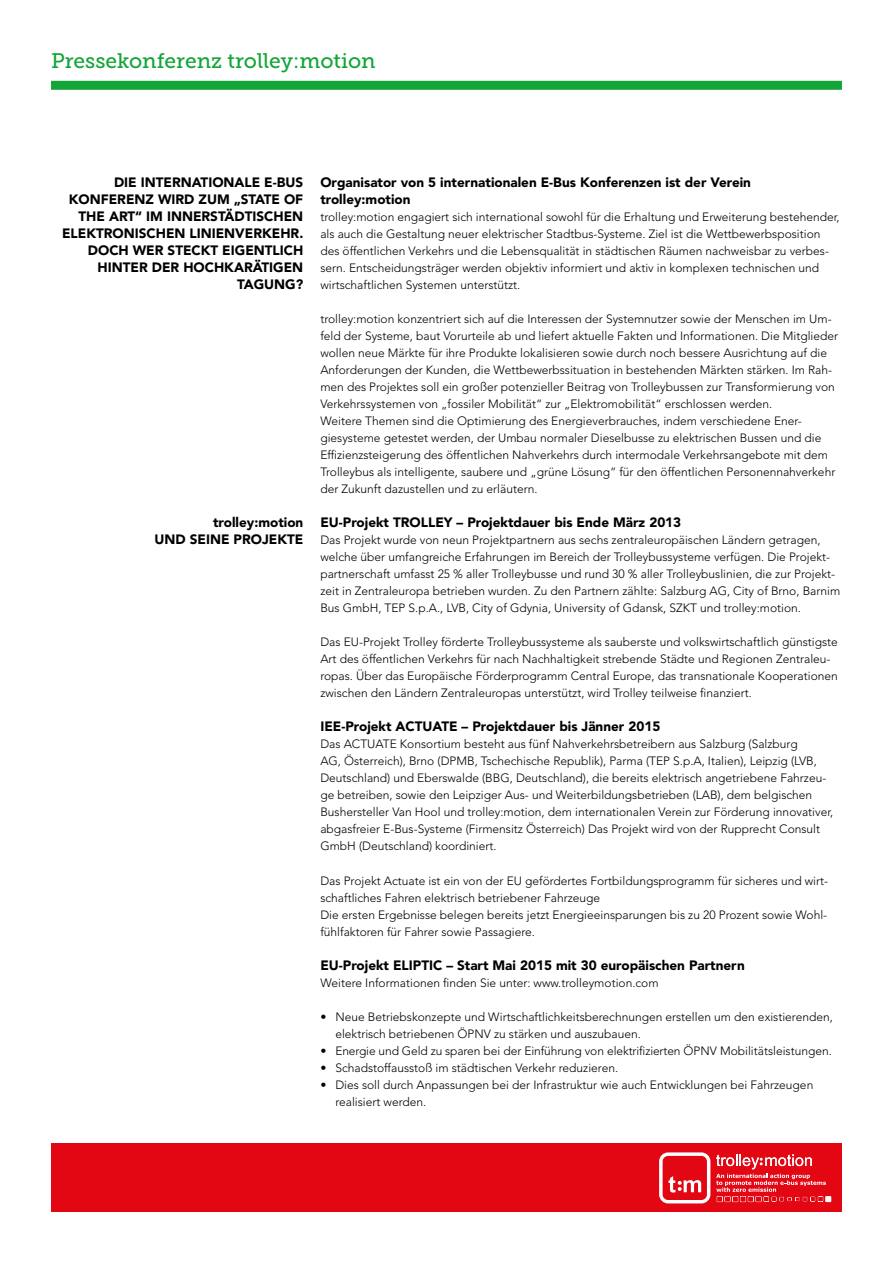
<style>
.page{position:relative;width:893px;height:1263px;background:#fff}
.page>*{position:absolute;margin:0;border:0;box-sizing:border-box;transform-origin:0 0}
.t1{font:21px "Museo Slab 500";color:#13a538}
.t2{font:900 13.5px/17px "Avenir LT Std";color:#000;text-align:right}
.t3{font:300 12px/17px "Avenir LT Std";color:#000}
</style>
<div class="page">
<div style="left:51px;top:81px;width:791px;height:9px;background:#13a538"></div>
<div style="left:51px;top:1144px;width:791px;height:68px;background:#e30613"></div>
<svg style="left:716px;top:1154px;width:115px;height:48px"></svg>
<svg style="left:659px;top:1152px;width:51px;height:51px"></svg>
<h1 class="t1" style="left:51px;top:49px;width:326px">Pressekonferenz trolley:motion</h1>
<p class="t2" style="left:62px;top:174px;width:243px">DIE INTERNATIONALE E-BUS<br>KONFERENZ WIRD ZUM „STATE OF<br>THE ART“ IM INNERSTÄDTISCHEN<br>ELEKTRONISCHEN LINIENVERKEHR.<br>DOCH WER STECKT EIGENTLICH<br>HINTER DER HOCHKARÄTIGEN<br>TAGUNG?</p>
<p class="t2" style="left:155px;top:514px;width:150px">trolley:motion<br>UND SEINE PROJEKTE</p>
<p class="t2" style="left:320px;top:174px;width:432px;text-align:left">Organisator von 5 internationalen E-Bus Konferenzen ist der Verein trolley:motion</p>
<p class="t3" style="left:320px;top:209px;width:521px">trolley:motion engagiert sich international sowohl für die Erhaltung und Erweiterung bestehender, als auch die Gestaltung neuer elektrischer Stadtbus-Systeme. Ziel ist die Wettbewerbsposition des öffentlichen Verkehrs und die Lebensqualität in städtischen Räumen nachweisbar zu verbes&shy;sern. Entscheidungsträger werden objektiv informiert und aktiv in komplexen technischen und wirtschaftlichen Systemen unterstützt.</p>
<p class="t3" style="left:320px;top:311px;width:519px">trolley:motion konzentriert sich auf die Interessen der Systemnutzer sowie der Menschen im Um&shy;feld der Systeme, baut Vorurteile ab und liefert aktuelle Fakten und Informationen. Die Mitglieder wollen neue Märkte für ihre Produkte lokalisieren sowie durch noch bessere Ausrichtung auf die Anforderungen der Kunden, die Wettbewerbssituation in bestehenden Märkten stärken. Im Rah&shy;men des Projektes soll ein großer potenzieller Beitrag von Trolleybussen zur Transformierung von Verkehrssystemen von „fossiler Mobilität“ zur „Elektromobilität“ erschlossen werden.<br>Weitere Themen sind die Optimierung des Energieverbrauches, indem verschiedene Ener&shy;giesysteme getestet werden, der Umbau normaler Dieselbusse zu elektrischen Bussen und die Effizienzsteigerung des öffentlichen Nahverkehrs durch intermodale Verkehrsangebote mit dem Trolleybus als intelligente, saubere und „grüne Lösung“ für den öffentlichen Personennahverkehr der Zukunft dazustellen und zu erläutern.</p>
<p class="t2" style="left:320px;top:514px;width:362px">EU-Projekt TROLLEY – Projektdauer bis Ende März 2013</p>
<p class="t3" style="left:320px;top:532px;width:521px">Das Projekt wurde von neun Projektpartnern aus sechs zentraleuropäischen Ländern getragen, welche über umfangreiche Erfahrungen im Bereich der Trolleybussysteme verfügen. Die Projekt&shy;partnerschaft umfasst 25 % aller Trolleybusse und rund 30 % aller Trolleybuslinien, die zur Projekt&shy;zeit in Zentraleuropa betrieben wurden. Zu den Partnern zählte: Salzburg AG, City of Brno, Barnim Bus GmbH, TEP S.p.A., LVB, City of Gdynia, University of Gdansk, SZKT und trolley:motion.</p>
<p class="t3" style="left:320px;top:634px;width:519px">Das EU-Projekt Trolley förderte Trolleybussysteme als sauberste und volkswirtschaftlich günstigste Art des öffentlichen Verkehrs für nach Nachhaltigkeit strebende Städte und Regionen Zentraleu&shy;ropas. Über das Europäische Förderprogramm Central Europe, das transnationale Kooperationen zwischen den Ländern Zentraleuropas unterstützt, wird Trolley teilweise finanziert.</p>
<p class="t2" style="left:320px;top:718px;width:341px">IEE-Projekt ACTUATE – Projektdauer bis Jänner 2015</p>
<p class="t3" style="left:320px;top:736px;width:514px">Das ACTUATE Konsortium besteht aus fünf Nahverkehrsbetreibern aus Salzburg (Salzburg<br>AG, Österreich), Brno (DPMB, Tschechische Republik), Parma (TEP S.p.A, Italien), Leipzig (LVB, Deutschland) und Eberswalde (BBG, Deutschland), die bereits elektrisch angetriebene Fahrzeu&shy;ge betreiben, sowie den Leipziger Aus- und Weiterbildungsbetrieben (LAB), dem belgischen Bushersteller Van Hool und trolley:motion, dem internationalen Verein zur Förderung innovativer, abgasfreier E-Bus-Systeme (Firmensitz Österreich) Das Projekt wird von der Rupprecht Consult GmbH (Deutschland) koordiniert.</p>
<p class="t3" style="left:320px;top:872px;width:509px">Das Projekt Actuate ist ein von der EU gefördertes Fortbildungsprogramm für sicheres und wirt&shy;schaftliches Fahren elektrisch betriebener Fahrzeuge<br>Die ersten Ergebnisse belegen bereits jetzt Energieeinsparungen bis zu 20 Prozent sowie Wohl&shy;fühlfaktoren für Fahrer sowie Passagiere.</p>
<p class="t2" style="left:320px;top:956px;width:426px">EU-Projekt ELIPTIC – Start Mai 2015 mit 30 europäischen Partnern</p>
<p class="t3" style="left:320px;top:974px;width:340px">Weitere Informationen finden Sie unter: www.trolleymotion.com</p>
<p class="t3" style="left:335px;top:1008px;width:499px;text-indent:-15px">• Neue Betriebskonzepte und Wirtschaftlichkeitsberechnungen erstellen um den existierenden, elektrisch betriebenen ÖPNV zu stärken und auszubauen.</p>
<p class="t3" style="left:320px;top:1042px;width:513px">• Energie und Geld zu sparen bei der Einführung von elektrifizierten ÖPNV Mobilitätsleistungen.</p>
<p class="t3" style="left:320px;top:1059px;width:299px">• Schadstoffausstoß im städtischen Verkehr reduzieren.</p>
<p class="t3" style="left:335px;top:1076px;width:479px;text-indent:-15px">• Dies soll durch Anpassungen bei der Infrastruktur wie auch Entwicklungen bei Fahrzeugen realisiert werden.</p>
</div>
